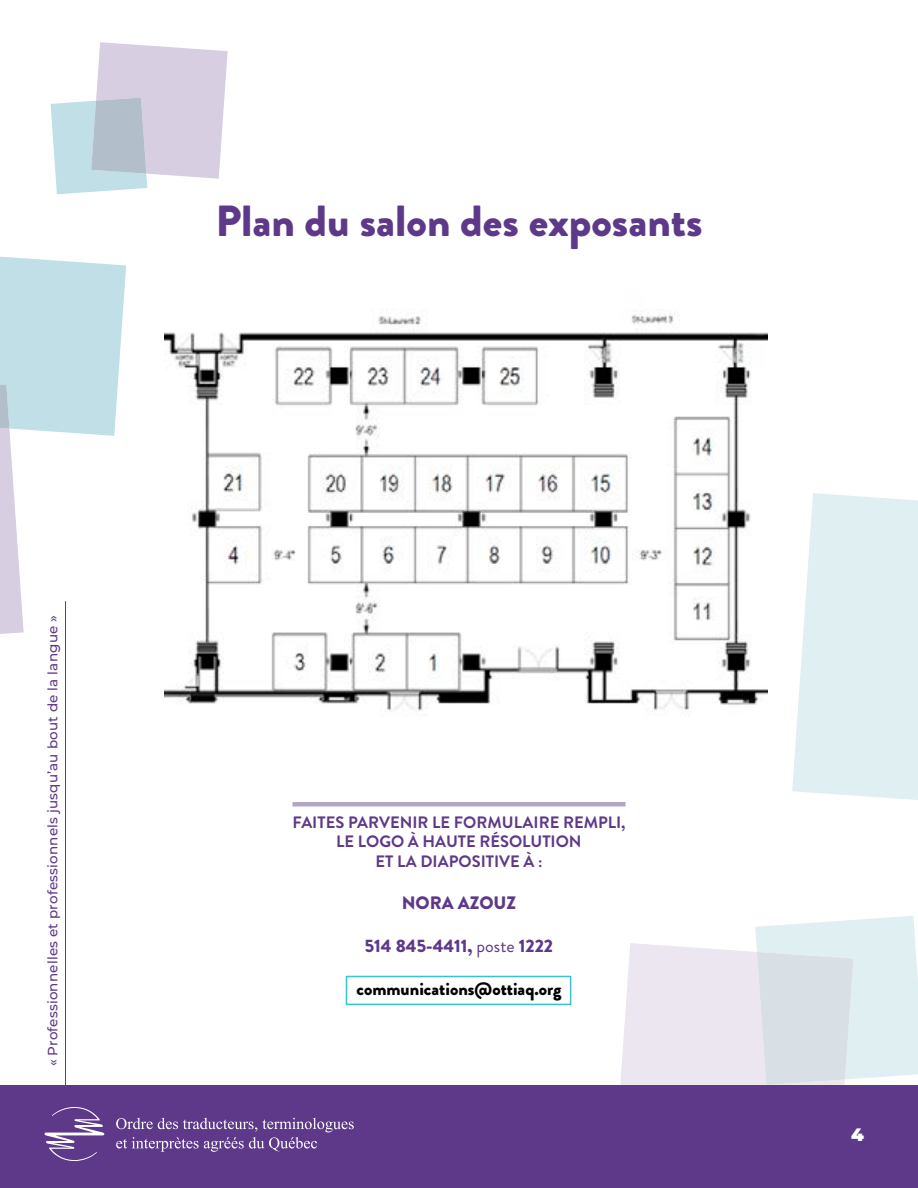
<style>
.page{position:relative;width:918px;height:1188px;background:#fff}
.page>*{position:absolute;margin:0;border:0;box-sizing:border-box;transform-origin:0 0}
.t1{font:900 43.5px "Brandon Grotesque";color:#5e3989}
.t2{font:900 18px "Brandon Grotesque";color:#5e3989}
.t3{font:900 18px "Brandon Grotesque";color:#000}
.t4{font:900 18px "Montserrat";color:#fff}
.t5{font:700 16.5px/19.8px "Brandon Grotesque";color:#5e3989;text-align:center}
.t6{font:500 13.5px "Montserrat";letter-spacing:.015em;color:#5e3989}
.s1{font-weight:400}
</style>
<div class="page">
<div style="left:292px;top:802px;width:334px;height:5px;background:#b4a5c7"></div>
<img style="left:165px;top:309px;width:603px;height:406px">
<svg style="left:51px;top:42px;width:177px;height:152px"></svg>
<svg style="left:0;top:257px;width:126px;height:377px"></svg>
<svg style="left:792px;top:493px;width:126px;height:307px;background:#e4f1f3"></svg>
<svg style="left:620px;top:916px;width:298px;height:169px;background:#e6eaf0"></svg>
<div style="left:346px;top:976px;width:225px;height:29px;border:2px solid #39c2d7"></div>
<div style="left:0;top:1085px;width:918px;height:103px;background:#5e3989"></div>
<svg style="left:45px;top:1107px;width:60px;height:54px"></svg>
<svg style="left:116px;top:1118px;width:238px;height:34px"></svg>
<hr style="left:65px;top:601px;width:1px;height:490px;background:#5e398a">
<p class="t6" style="left:43px;top:1066px;width:453px;rotate:-90deg">« Professionnelles et professionnels jusqu’au bout de la langue »</p>
<h1 class="t1" style="left:216px;top:190px;width:488px">Plan du salon des exposants</h1>
<p class="t5" style="left:292px;top:812px;width:335px">FAITES PARVENIR LE FORMULAIRE REMPLI,<br>LE LOGO À HAUTE RÉSOLUTION<br>ET LA DIAPOSITIVE À :</p>
<p class="t2" style="left:402px;top:890px;width:116px">NORA AZOUZ</p>
<p class="t2" style="left:365px;top:933px;width:190px">514 845-4411, <span class="s1">poste</span> 1222</p>
<p class="t3" style="left:356px;top:976px;width:207px">communications@ottiaq.org</p>
<p class="t4" style="left:851px;top:1121px;width:14px">4</p>
</div>
